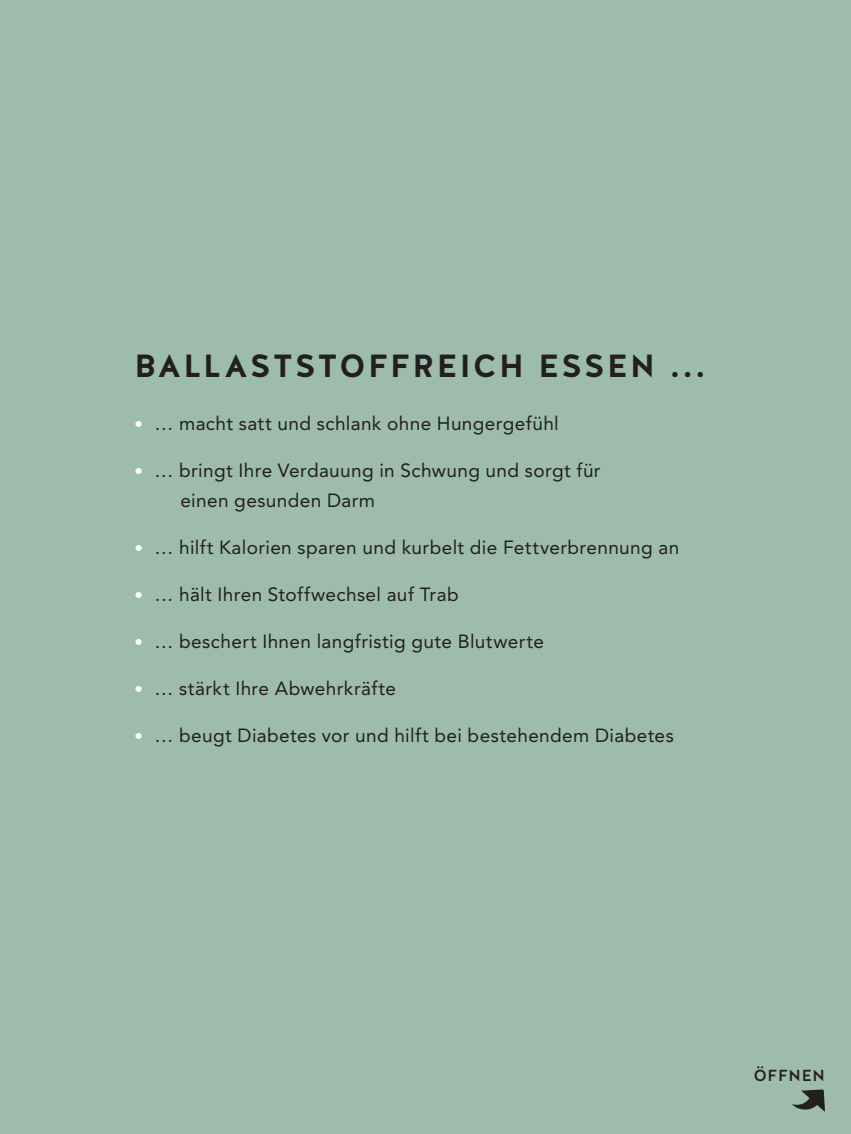
<style>
.page{position:relative;width:851px;height:1134px;background:#fff}
.page>*{position:absolute;margin:0;border:0;box-sizing:border-box;transform-origin:0 0}
.t1{font:700 32px "Halis GR";letter-spacing:.075em;color:#221f1f}
.t2{font:19px/30px "Avenir LT Std";letter-spacing:.02em;color:#221f1f}
.t3{font:500 16px "Halis GR";letter-spacing:.05em;color:#221f1f}
.s1{font-size:17px;color:#fff}
</style>
<div class="page">
<div style="left:0;top:0;width:850px;height:1134px;background:#9dbcad"></div>
<svg style="left:792px;top:1089px;width:32px;height:22px"></svg>
<h1 class="t1" style="left:134px;top:347px;width:572px">BALLASTSTOFFREICH ESSEN ...</h1>
<p class="t2" style="left:134px;top:410px;width:426px"><span class="s1">•</span> … macht satt und schlank ohne Hungergefühl</p>
<p class="t2" style="left:180px;top:457px;width:422px;text-indent:-46px"><span class="s1">•</span> … bringt Ihre Verdauung in Schwung und sorgt für einen gesunden Darm</p>
<p class="t2" style="left:134px;top:534px;width:546px"><span class="s1">•</span> … hilft Kalorien sparen und kurbelt die Fettverbrennung an</p>
<p class="t2" style="left:134px;top:581px;width:326px"><span class="s1">•</span> … hält Ihren Stoffwechsel auf Trab</p>
<p class="t2" style="left:134px;top:628px;width:411px"><span class="s1">•</span> … beschert Ihnen langfristig gute Blutwerte</p>
<p class="t2" style="left:134px;top:675px;width:263px"><span class="s1">•</span> … stärkt Ihre Abwehrkräfte</p>
<p class="t2" style="left:134px;top:722px;width:541px"><span class="s1">•</span> … beugt Diabetes vor und hilft bei bestehendem Diabetes</p>
<p class="t3" style="left:753px;top:1066px;width:73px">ÖFFNEN</p>
</div>
